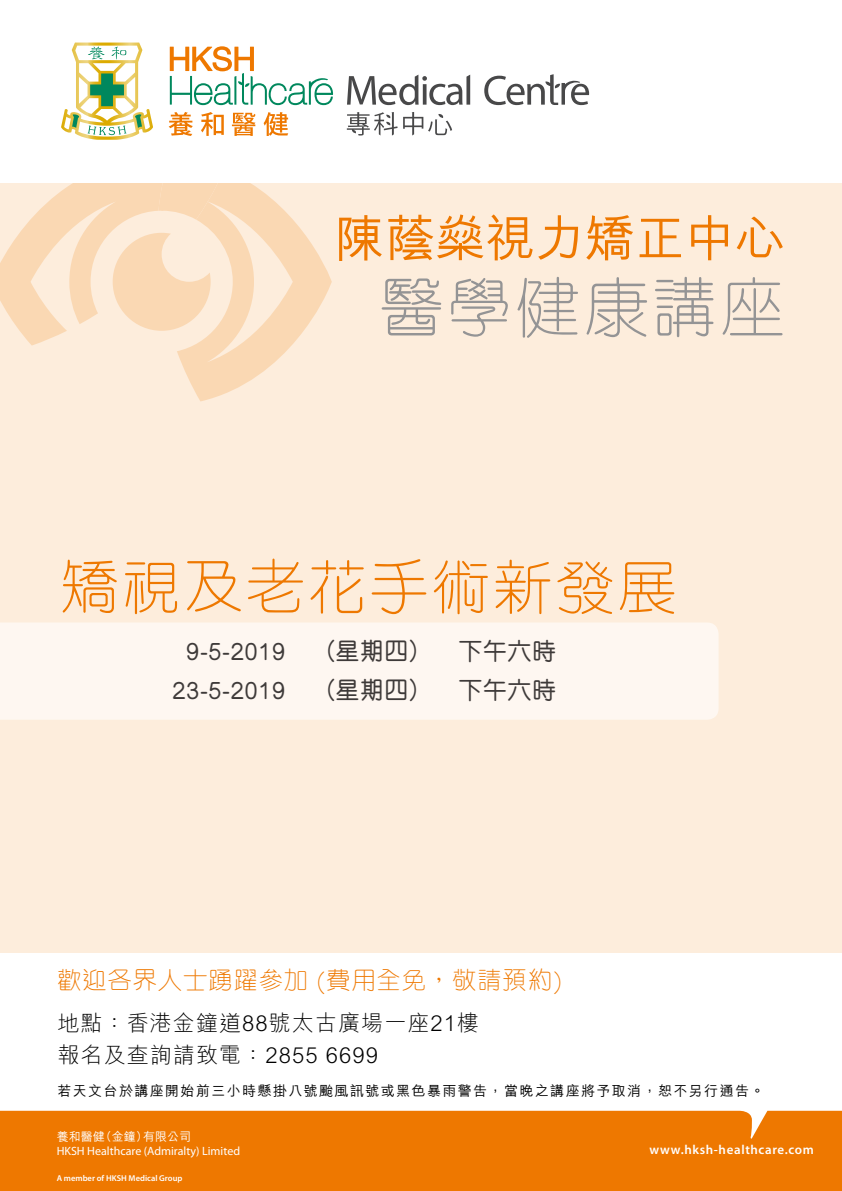
<style>
.page{position:relative;width:842px;height:1191px;background:#fff}
.page>*{position:absolute;margin:0;border:0;box-sizing:border-box;transform-origin:0 0}
.t1{font:300 65px "M Yuen HK";letter-spacing:.05em;color:#949495}
.t2{font:300 59px "M Yuen HK";letter-spacing:.05em;color:#ee7800}
.t3{font:500 50px "M Hei HK";color:#ee7800}
.t4{font:500 24px "M Yuen HK";letter-spacing:.02em;color:#3e3a39}
.t5{font:300 24px "M Yuen HK";letter-spacing:.05em;color:#ee7800}
.t6{font:300 22px/32px "M Hei HK";letter-spacing:.05em;color:#000}
.t7{font:500 14px "M Hei HK";letter-spacing:.1em;color:#000}
.t8{font:600 13px "Myriad Pro";letter-spacing:.05em;color:#fff}
.t9{font:12px "Myriad Pro";color:#fff}
.t10{font:500 12px "M Hei HK";color:#fff}
.t11{font:600 8.5px "Myriad Pro";color:#fff}
</style>
<div class="page">
<div style="left:0;top:160px;width:842px;height:792px;background:#fdeddc"></div>
<svg style="left:0;top:183px;width:158px;height:162px;fill:#fad8b3"></svg>
<svg style="left:158px;top:183px;width:174px;height:218px"></svg>
<svg style="left:158px;top:183px;width:66px;height:37px;background:#fadab8"></svg>
<div style="left:0;top:623px;width:718px;height:96px;background:#fef7f1"></div>
<div style="left:0;top:1110px;width:842px;height:81px;background:#ee7800"></div>
<div style="left:0;top:0;width:842px;height:183px;background:#fff"></div>
<svg style="left:170px;top:46px;width:163px;height:59px"></svg>
<svg style="left:169px;top:112px;width:24px;height:24px"></svg>
<svg style="left:201px;top:112px;width:23px;height:24px"></svg>
<svg style="left:232px;top:113px;width:23px;height:23px"></svg>
<svg style="left:264px;top:112px;width:24px;height:24px"></svg>
<svg style="left:347px;top:112px;width:105px;height:24px"></svg>
<svg style="left:347px;top:75px;width:123px;height:30px"></svg>
<svg style="left:484px;top:74px;width:105px;height:31px"></svg>
<svg style="left:61px;top:43px;width:92px;height:97px"></svg>
<h3 class="t3" style="left:335px;top:202px;width:451px">陳蔭燊視力矯正中心</h3>
<h1 class="t1" style="left:379px;top:263px;width:408px">醫學健康講座</h1>
<h2 class="t2" style="left:60px;top:547px;width:618px">矯視及老花手術新發展</h2>
<h3 class="t4" style="left:186px;top:638px;width:101px">9-5-2019</h3>
<h3 class="t4" style="left:327px;top:638px;width:91px">(星期四)</h3>
<h3 class="t4" style="left:458px;top:638px;width:99px">下午六時</h3>
<h3 class="t4" style="left:172px;top:678px;width:115px">23-5-2019</h3>
<h3 class="t4" style="left:327px;top:678px;width:91px">(星期四)</h3>
<h3 class="t4" style="left:458px;top:678px;width:99px">下午六時</h3>
<h3 class="t5" style="left:57px;top:963px;width:505px">歡迎各界人士踴躍參加 (費用全免，敬請預約)</h3>
<h3 class="t6" style="left:57px;top:1006px;width:423px">地點：香港金鐘道88號太古廣場一座21樓報名及查詢請致電：2855 6699</h3>
<p class="t7" style="left:57px;top:1080px;width:708px">若天文台於講座開始前三小時懸掛八號颱風訊號或黑色暴雨警告，當晚之講座將予取消，恕不另行通告。</p>
<p class="t10" style="left:57px;top:1128px;width:136px">養和醫健（金鐘）有限公司</p>
<p class="t9" style="left:57px;top:1144px;width:185px">HKSH Healthcare (Admiralty) Limited</p>
<p class="t8" style="left:650px;top:1142px;width:166px">www.hksh-healthcare.com</p>
<p class="t11" style="left:57px;top:1173px;width:127px">A member of HKSH Medical Group</p>
</div>
